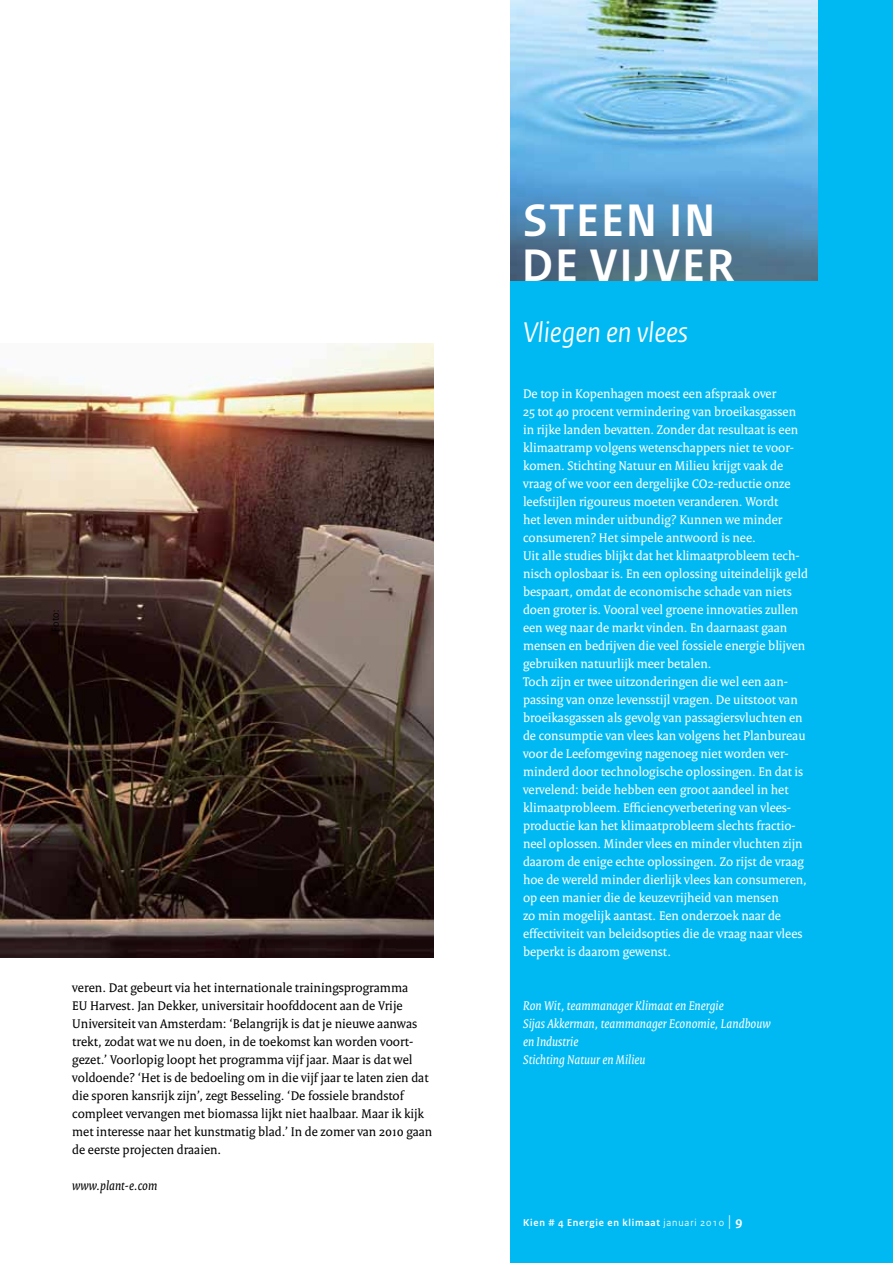
<style>
.page{position:relative;width:893px;height:1263px;background:#fff}
.page>*{position:absolute;margin:0;border:0;box-sizing:border-box;transform-origin:0 0}
.t1{font:700 48px/45px "Rijksoverheid Sans";letter-spacing:.04em;color:#fff}
.t2{font:italic 30px "Rijksoverheid Sans";color:#fff}
.t3{font:13.5px/18px "Rijksoverheid Serif";color:#fff}
.t4{font:13.5px/18px "Rijksoverheid Serif";color:#000}
.t5{font:italic 13.5px/18px "Rijksoverheid Serif";letter-spacing:.01em;color:#fff}
.t6{font:italic 13.5px "Rijksoverheid Serif";letter-spacing:.01em;color:#000}
.t7{font:700 10.5px "Rijksoverheid Sans";letter-spacing:.08em;color:#fff}
.t8{font:10.5px "Rijksoverheid Sans";color:#000}
.s1{font-weight:400}
.s2{font-weight:400;font-size:16.5px}
.s3{font-size:13.5px}
</style>
<div class="page">
<div style="left:510px;top:0;width:383px;height:1263px;background:#00b9f3"></div>
<img style="left:510px;top:0;width:308px;height:281px">
<img style="left:0;top:344px;width:434px;height:614px">
<p class="t8" style="left:49px;top:631px;width:23px;rotate:-90deg">Foto:</p>
<p class="t4" style="left:72px;top:978px;width:362px">veren. Dat gebeurt via het internationale trainingsprogramma<br>EU Harvest. Jan Dekker, universitair hoofddocent aan de Vrije Universiteit van Amsterdam: ‘Belangrijk is dat je nieuwe aanwas trekt, zodat wat we nu doen, in de toekomst kan worden voort&shy;gezet.’ Voorlopig loopt het programma vijf jaar. Maar is dat wel voldoende? ‘Het is de bedoeling om in die vijf jaar te laten zien dat die sporen kansrijk zijn’, zegt Besseling. ‘De fossiele brandstof compleet vervangen met biomassa lijkt niet haalbaar. Maar ik kijk met interesse naar het kunstmatig blad.’ In de zomer van 2010 gaan de eerste projecten draaien.</p>
<p class="t6" style="left:72px;top:1177px;width:87px">www.plant-e.com</p>
<h1 class="t1" style="left:522px;top:199px;width:214px">STEEN IN<br>DE VIJVER</h1>
<h2 class="t2" style="left:523px;top:316px;width:166px">Vliegen en vlees</h2>
<p class="t3" style="left:523px;top:384px;width:286px">De top in Kopenhagen moest een afspraak over<br>25 tot 40 procent vermindering van broeikasgassen in rijke landen bevatten. Zonder dat resultaat is een klimaatramp volgens wetenschappers niet te voor&shy;komen. Stichting Natuur en Milieu krijgt vaak de vraag of we voor een dergelijke CO2-reductie onze leefstijlen rigoureus moeten veranderen. Wordt<br>het leven minder uitbundig? Kunnen we minder consumeren? Het simpele antwoord is nee.<br>Uit alle studies blijkt dat het klimaatprobleem tech&shy;nisch oplosbaar is. En een oplossing uiteindelijk geld bespaart, omdat de economische schade van niets doen groter is. Vooral veel groene innovaties zullen een weg naar de markt vinden. En daarnaast gaan mensen en bedrijven die veel fossiele energie blijven gebruiken natuurlijk meer betalen.<br>Toch zijn er twee uitzonderingen die wel een aan&shy;passing van onze levensstijl vragen. De uitstoot van broeikasgassen als gevolg van passagiersvluchten en de consumptie van vlees kan volgens het Planbureau voor de Leefomgeving nagenoeg niet worden ver&shy;minderd door technologische oplossingen. En dat is vervelend: beide hebben een groot aandeel in het klimaatprobleem. Efficiencyverbetering van vlees&shy;productie kan het klimaatprobleem slechts fractio&shy;neel oplossen. Minder vlees en minder vluchten zijn daarom de enige echte oplossingen. Zo rijst de vraag hoe de wereld minder dierlijk vlees kan consumeren, op een manier die de keuzevrijheid van mensen<br>zo min mogelijk aantast. Een onderzoek naar de effectiviteit van beleidsopties die de vraag naar vlees beperkt is daarom gewenst.</p>
<p class="t5" style="left:523px;top:996px;width:249px">Ron Wit, teammanager Klimaat en Energie<br>Sijas Akkerman, teammanager Economie, Landbouw en Industrie<br>Stichting Natuur en Milieu</p>
<p class="t7" style="left:523px;top:1217px;width:221px">Kien # 4 Energie en klimaat <span class="s1">januari 2010</span> <span class="s2">|</span> <span class="s3">9</span></p>
</div>
